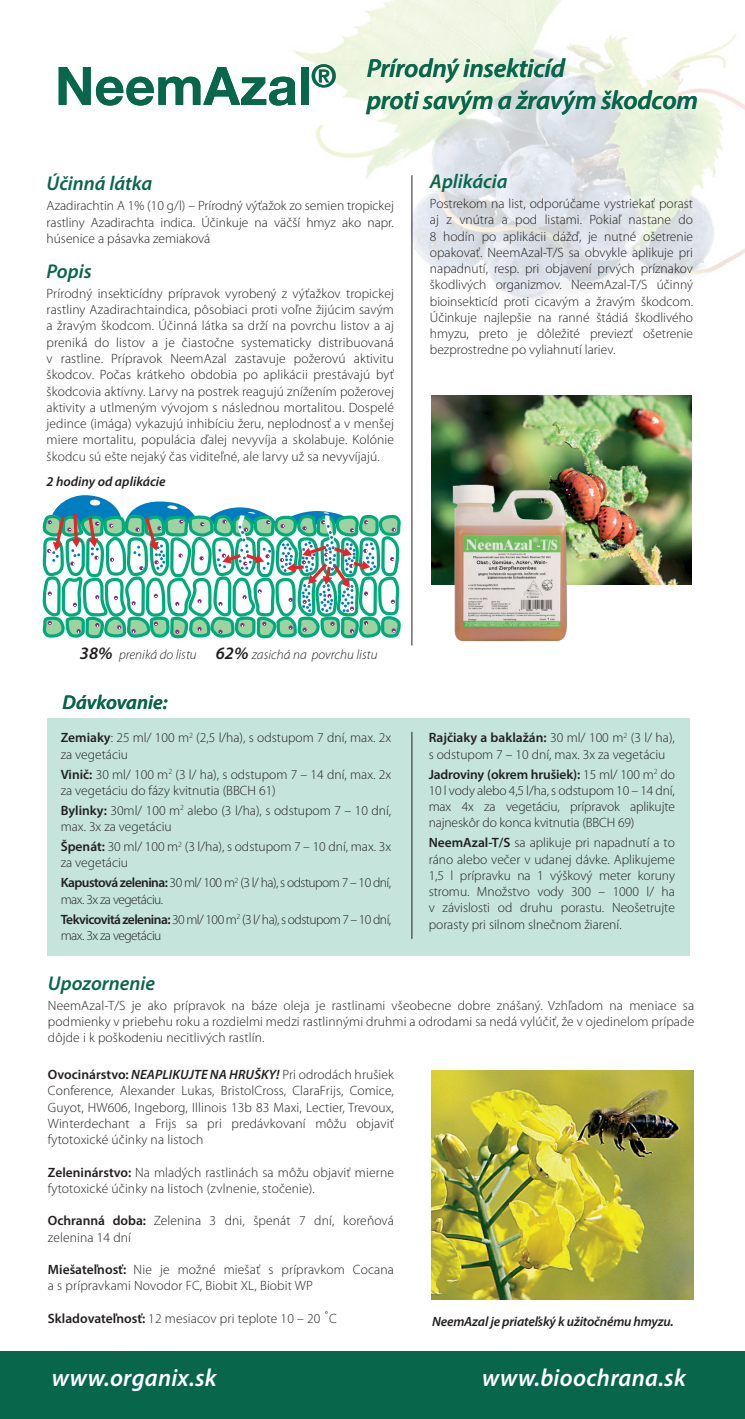
<style>
.page{position:relative;width:745px;height:1419px;background:#fff}
.page>*{position:absolute;margin:0;border:0;box-sizing:border-box;transform-origin:0 0}
.t1{font:italic 600 26.25px/31.2px "Myriad Pro";letter-spacing:-.01em;color:#08664b}
.t2{font:italic 600 24.62px "Myriad Pro";letter-spacing:.01em;color:#fff}
.t3{font:italic 600 20px "Myriad Pro";color:#08664b}
.t4{font:300 13.5px/16.2px "Myriad Pro";color:#231f20}
.t5{font:300 13.5px/16.2px "Myriad Pro";letter-spacing:-.04em;color:#231f20}
.t6{font:italic 600 13.5px "Myriad Pro";letter-spacing:-.015em;color:#231f20}
.t7{font:italic 300 13.5px "Myriad Pro";color:#231f20}
.s1{font-family:"Helvetica Neue";font-weight:700;font-style:normal;font-size:53px}
.s2{font-family:"Helvetica Neue";font-weight:700;font-style:normal;font-size:30.88px}
.s3{font-weight:600;font-size:17.5px}
.s4{font-weight:600}
.s5{font-weight:600;font-style:italic}
</style>
<div class="page">
<img style="left:293px;top:0;width:451px;height:325px">
<div style="left:47px;top:718px;width:642px;height:238px;background:#c5e5dc"></div>
<div style="left:0;top:1351px;width:744px;height:68px;background:#08664b"></div>
<img style="left:431px;top:395px;width:259px;height:190px">
<img style="left:431px;top:479px;width:162px;height:162px">
<img style="left:431px;top:1071px;width:261px;height:228px">
<svg style="left:42px;top:495px;width:359px;height:144px"></svg>
<svg style="left:411px;top:175px;width:1px;height:471px"></svg>
<svg style="left:411px;top:731px;width:1px;height:208px"></svg>
<h1 class="t1" style="left:366px;top:52px;width:332px;text-indent:-311px"><span class="s1">NeemAzal</span><span class="s2">®</span> Prírodný insekticíd<br>proti savým a žravým škodcom</h1>
<h3 class="t3" style="left:46px;top:171px;width:107px">Účinná látka</h3>
<p class="t4" style="left:46px;top:198px;width:349px;text-align:justify">Azadirachtin A 1% (10 g/l) – Prírodný výťažok zo semien tropickej rastliny Azadirachta indica. Účinkuje na väčší hmyz ako napr. húsenice a pásavka zemiaková</p>
<h3 class="t3" style="left:46px;top:259px;width:47px">Popis</h3>
<p class="t4" style="left:46px;top:285px;width:349px;text-align:justify">Prírodný insekticídny prípravok vyrobený z výťažkov tropickej rastliny Azadirachtaindica, pôsobiaci proti voľne žijúcim savým a žravým škodcom. Účinná látka sa drží na povrchu listov a aj preniká do listov a je čiastočne systematicky distribuovaná v rastline. Prípravok NeemAzal zastavuje požerovú aktivitu škodcov. Počas krátkeho obdobia po aplikácii prestávajú byť škodcovia aktívny. Larvy na postrek reagujú znížením požerovej aktivity a utlmeným vývojom s následnou mortalitou. Dospelé jedince (imága) vykazujú inhibíciu žeru, neplodnosť a v menšej miere mortalitu, populácia ďalej nevyvíja a skolabuje. Kolónie škodcu sú ešte nejaký čas viditeľné, ale larvy už sa nevyvíjajú.</p>
<p class="t6" style="left:47px;top:472px;width:121px">2 hodiny od aplikácie</p>
<h3 class="t3" style="left:429px;top:169px;width:79px">Aplikácia</h3>
<p class="t4" style="left:429px;top:195px;width:264px;text-align:justify">Postrekom na list, odporúčame vystriekať porast aj z vnútra a pod listami. Pokiaľ nastane do 8 hodín po aplikácii dážď, je nutné ošetrenie opakovať. NeemAzal-T/S sa obvykle aplikuje pri napadnutí, resp. pri objavení prvých príznakov škodlivých organizmov. NeemAzal-T/S účinný bioinsekticíd proti cicavým a žravým škodcom.<br>Účinkuje najlepšie na ranné štádiá škodlivého hmyzu, preto je dôležité previezť ošetrenie bezprostredne po vyliahnutí lariev.</p>
<p class="t7" style="left:80px;top:646px;width:299px"><span class="s3">38%</span> preniká do listu <span class="s3">62%</span> zasichá na povrchu listu</p>
<h3 class="t3" style="left:62px;top:689px;width:106px">Dávkovanie:</h3>
<p class="t4" style="left:61px;top:729px;width:332px"><span class="s4">Zemiaky</span>: 25 ml/ 100 m<sup>2</sup> (2,5 l/ha), s odstupom 7 dní, max. 2x za vegetáciu</p>
<p class="t4" style="left:61px;top:766px;width:332px"><span class="s4">Vinič:</span> 30 ml/ 100 m<sup>2</sup> (3 l/ ha), s odstupom 7 – 14 dní, max. 2x za vegetáciu do fázy kvitnutia (BBCH 61)</p>
<p class="t4" style="left:61px;top:802px;width:332px"><span class="s4">Bylinky:</span> 30ml/ 100 m<sup>2</sup> alebo (3 l/ha), s odstupom 7 – 10 dní, max. 3x za vegetáciu</p>
<p class="t4" style="left:61px;top:838px;width:332px"><span class="s4">Špenát:</span> 30 ml/ 100 m<sup>2</sup> (3 l/ha), s odstupom 7 – 10 dní, max. 3x za vegetáciu</p>
<p class="t5" style="left:61px;top:874px;width:332px"><span class="s4">Kapustová zelenina:</span> 30 ml/ 100 m<sup>2</sup> (3 l/ ha), s odstupom 7 – 10 dní, max. 3x za vegetáciu.</p>
<p class="t5" style="left:61px;top:911px;width:332px"><span class="s4">Tekvicovitá zelenina:</span> 30 ml/ 100 m<sup>2</sup> (3 l/ ha), s odstupom 7 – 10 dní, max. 3x za vegetáciu</p>
<p class="t4" style="left:428px;top:729px;width:247px"><span class="s4">Rajčiaky a baklažán:</span> 30 ml/ 100 m<sup>2</sup> (3 l/ ha), s odstupom 7 – 10 dní, max. 3x za vegetáciu</p>
<p class="t4" style="left:428px;top:766px;width:247px;text-align:justify"><span class="s4">Jadroviny (okrem hrušiek):</span> 15 ml/ 100 m<sup>2</sup> do 10 l vody alebo 4,5 l/ha, s odstupom 10 – 14 dní, max 4x za vegetáciu, prípravok aplikujte najneskôr do konca kvitnutia (BBCH 69)</p>
<p class="t4" style="left:428px;top:835px;width:247px;text-align:justify"><span class="s4">NeemAzal-T/S</span> sa aplikuje pri napadnutí a to ráno alebo večer v udanej dávke. Aplikujeme 1,5 l prípravku na 1 výškový meter koruny stromu. Množstvo vody 300 – 1000 l/ ha v závislosti od druhu porastu. Neošetrujte porasty pri silnom slnečnom žiarení.</p>
<h3 class="t3" style="left:48px;top:970px;width:108px">Upozornenie</h3>
<p class="t4" style="left:48px;top:997px;width:647px;text-align:justify">NeemAzal-T/S je ako prípravok na báze oleja je rastlinami všeobecne dobre znášaný. Vzhľadom na meniace sa podmienky v priebehu roku a rozdielmi medzi rastlinnými druhmi a odrodami sa nedá vylúčiť, že v ojedinelom prípade dôjde i k poškodeniu necitlivých rastlín.</p>
<p class="t4" style="left:48px;top:1066px;width:347px;text-align:justify"><span class="s4">Ovocinárstvo:</span> <span class="s5">NEAPLIKUJTE NA HRUŠKY!</span> Pri odrodách hrušiek Conference, Alexander Lukas, BristolCross, ClaraFrijs, Comice, Guyot, HW606, Ingeborg, Illinois 13b 83 Maxi, Lectier, Trevoux, Winterdechant a Frijs sa pri predávkovaní môžu objaviť fytotoxické účinky na listoch</p>
<p class="t4" style="left:48px;top:1164px;width:347px"><span class="s4">Zeleninárstvo:</span> Na mladých rastlinách sa môžu objaviť mierne fytotoxické účinky na listoch (zvlnenie, stočenie).</p>
<p class="t4" style="left:48px;top:1213px;width:347px"><span class="s4">Ochranná doba:</span> Zelenina 3 dni, špenát 7 dní, koreňová zelenina 14 dní</p>
<p class="t4" style="left:48px;top:1261px;width:347px"><span class="s4">Miešateľnosť:</span> Nie je možné miešať s prípravkom Cocana a s prípravkami Novodor FC, Biobit XL, Biobit WP</p>
<p class="t4" style="left:48px;top:1310px;width:290px"><span class="s4">Skladovateľnosť:</span> 12 mesiacov pri teplote 10 – 20 ˚C</p>
<p class="t6" style="left:432px;top:1312px;width:243px">NeemAzal je priateľský k užitočnému hmyzu.</p>
<h2 class="t2" style="left:52px;top:1362px;width:166px">www.organix.sk</h2>
<h2 class="t2" style="left:482px;top:1362px;width:205px">www.bioochrana.sk</h2>
</div>
